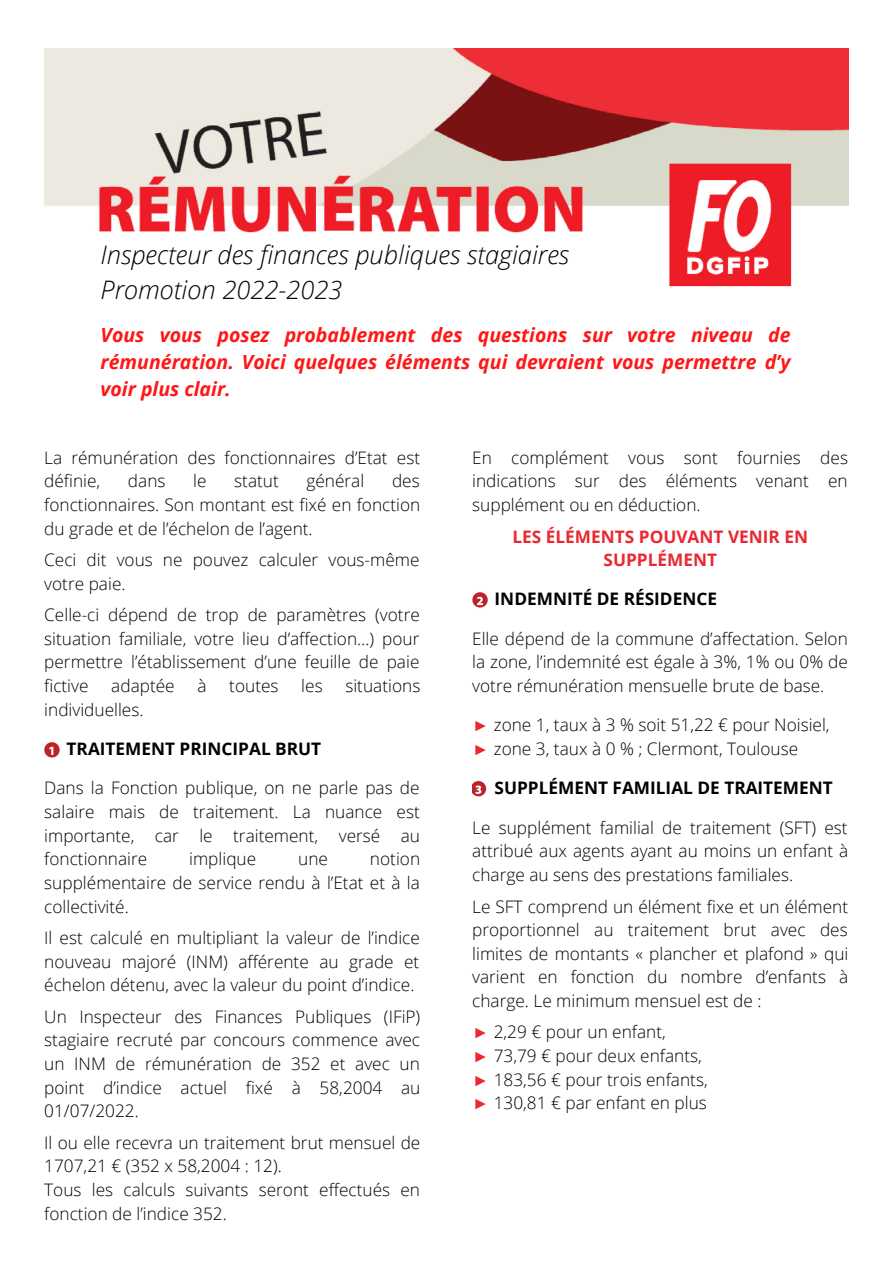
<style>
.page{position:relative;width:893px;height:1264px;background:#fff}
.page>*{position:absolute;margin:0;border:0;box-sizing:border-box;transform-origin:0 0}
.t1{font:italic 300 25.5px/34.8px "Open Sans";color:#000}
.t2{font:italic 700 19.5px/27px "Open Sans";color:#ff1616;text-align:justify}
.t3{font:300 17.25px/23.5px "Open Sans";color:#000;text-align:justify}
.t4{font:700 17.25px "Open Sans";color:#000}
.t5{font:700 17.25px/23.5px "Open Sans";color:#e92831;text-align:center}
.s1{font-family:"Liberation Serif";font-weight:400;color:#e92831}
</style>
<div class="page">
<img style="left:44px;top:49px;width:804px;height:238px">
<h1 class="t1" style="left:101px;top:237px;width:470px">Inspecteur des finances publiques stagiaires<br>Promotion 2022-2023</h1>
<p class="t2" style="left:101px;top:321px;width:691px">Vous vous posez probablement des questions sur votre niveau de rémunération. Voici quelques éléments qui devraient vous permettre d’y voir plus clair.</p>
<p class="t3" style="left:44px;top:445px;width:377px">La rémunération des fonctionnaires d’Etat est définie,</p>
<p class="t3" style="left:128px;top:469px;width:39px">dans</p>
<p class="t3" style="left:193px;top:469px;width:15px">le</p>
<p class="t3" style="left:234px;top:469px;width:46px">statut</p>
<p class="t3" style="left:306px;top:469px;width:59px">général</p>
<p class="t3" style="left:44px;top:469px;width:377px;text-indent:348px">des fonctionnaires. Son montant est fixé en fonction du grade et de l’échelon de l’agent.</p>
<p class="t3" style="left:44px;top:547px;width:377px">Ceci dit vous ne pouvez calculer vous-même votre paie.</p>
<p class="t3" style="left:44px;top:602px;width:377px">Celle-ci dépend de trop de paramètres (votre situation familiale, votre lieu d’affection…) pour permettre l’établissement d’une feuille de paie fictive</p>
<p class="t3" style="left:111px;top:673px;width:65px">adaptée</p>
<p class="t3" style="left:197px;top:673px;width:11px">à</p>
<p class="t3" style="left:229px;top:673px;width:51px">toutes</p>
<p class="t3" style="left:301px;top:673px;width:23px">les</p>
<p class="t3" style="left:345px;top:673px;width:76px">situations</p>
<p class="t3" style="left:44px;top:697px;width:101px">individuelles.</p>
<p class="t4" style="left:67px;top:736px;width:256px">TRAITEMENT PRINCIPAL BRUT</p>
<p class="t3" style="left:44px;top:776px;width:377px">Dans la Fonction publique, on ne parle pas de salaire mais de traitement. La nuance est importante, car le traitement, versé au fonctionnaire</p>
<p class="t3" style="left:189px;top:846px;width:69px">implique</p>
<p class="t3" style="left:298px;top:846px;width:31px">une</p>
<p class="t3" style="left:44px;top:846px;width:377px;text-indent:326px">notion supplémentaire de service rendu à l’Etat et à la collectivité.</p>
<p class="t3" style="left:44px;top:925px;width:377px">Il est calculé en multipliant la valeur de l’indice nouveau majoré (INM) afférente au grade et échelon détenu, avec la valeur du point d’indice.</p>
<p class="t3" style="left:44px;top:1004px;width:377px">Un Inspecteur des Finances Publiques (IFiP) stagiaire recruté par concours commence avec un INM de rémunération de 352 et avec un point d’indice actuel fixé à 58,2004 au 01/07/2022.</p>
<p class="t3" style="left:44px;top:1130px;width:377px;text-align:left">Il ou elle recevra un traitement brut mensuel de 1707,21 € (352 x 58,2004 : 12).<br>Tous les calculs suivants seront effectués en fonction de l’indice 352.</p>
<p class="t3" style="left:472px;top:445px;width:377px">En complément vous sont fournies des indications sur des éléments venant en supplément ou en déduction.</p>
<p class="t5" style="left:512px;top:524px;width:297px">LES ÉLÉMENTS POUVANT VENIR EN<br>SUPPLÉMENT</p>
<p class="t4" style="left:494px;top:587px;width:224px">INDEMNITÉ DE RÉSIDENCE</p>
<p class="t3" style="left:472px;top:626px;width:377px">Elle dépend de la commune d’affectation. Selon la zone, l’indemnité est égale à 3%, 1% ou 0% de votre rémunération mensuelle brute de base.</p>
<p class="t3" style="left:472px;top:713px;width:359px"><span class="s1">►</span> zone 1, taux à 3 % soit 51,22 € pour Noisiel, <span class="s1">►</span> zone 3, taux à 0 % ; Clermont, Toulouse</p>
<p class="t4" style="left:494px;top:776px;width:340px">SUPPLÉMENT FAMILIAL DE TRAITEMENT</p>
<p class="t3" style="left:472px;top:815px;width:377px">Le supplément familial de traitement (SFT) est attribué aux agents ayant au moins un enfant à charge au sens des prestations familiales.</p>
<p class="t3" style="left:472px;top:894px;width:377px">Le SFT comprend un élément fixe et un élément proportionnel au traitement brut avec des limites de montants « plancher et plafond » qui varient en fonction du nombre d’enfants à charge. Le minimum mensuel est de :</p>
<p class="t3" style="left:472px;top:1019px;width:237px;text-align:left"><span class="s1">►</span> 2,29 € pour un enfant,<br><span class="s1">►</span> 73,79 € pour deux enfants, <span class="s1">►</span> 183,56 € pour trois enfants, <span class="s1">►</span> 130,81 € par enfant en plus</p>
</div>
